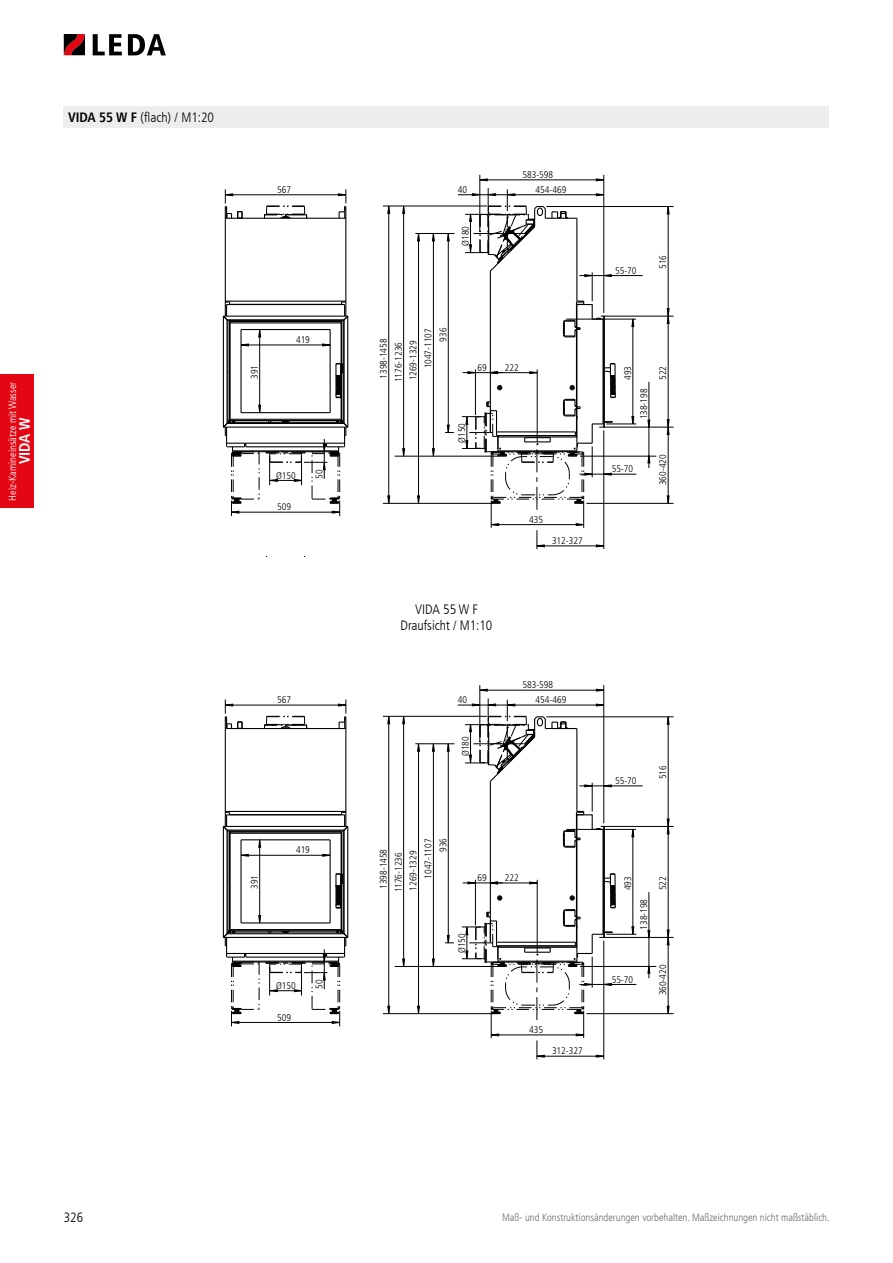
<style>
.page{position:relative;width:893px;height:1263px;background:#fff}
.page>*{position:absolute;margin:0;border:0;box-sizing:border-box;transform-origin:0 0}
.t1{font:700 condensed 15px "Frutiger LT";color:#fff}
.t2{font:300 condensed 13.5px/16.2px "Frutiger LT";color:#000;text-align:center}
.t3{font:300 condensed 10.5px "Frutiger LT";color:#706f6f}
.t4{font:300 condensed 10.5px "Frutiger LT";color:#fff}
.t5{font:300 condensed 9.6px "Frutiger LT";color:#000}
.s1{font-weight:700}
</style>
<div class="page">
<svg style="left:93px;top:34px;width:29px;height:21px"></svg>
<svg style="left:128px;top:34px;width:38px;height:21px"></svg>
<svg style="left:64px;top:34px;width:21px;height:21px"></svg>
<div style="left:64px;top:106px;width:765px;height:22px;background:#ededed"></div>
<svg style="left:667px;top:419px;width:1px;height:16px"></svg>
<svg style="left:667px;top:308px;width:1px;height:16px"></svg>
<hr style="left:586px;top:503px;width:88px;height:1px;background:#000">
<hr style="left:579px;top:474px;width:57px;height:1px;background:#000">
<hr style="left:580px;top:456px;width:76px;height:1px;background:#000">
<hr style="left:599px;top:427px;width:75px;height:1px;background:#000">
<hr style="left:606px;top:424px;width:30px;height:1px;background:#000">
<hr style="left:480px;top:175px;width:1px;height:57px;background:#000">
<hr style="left:601px;top:316px;width:73px;height:1px;background:#000">
<hr style="left:603px;top:175px;width:1px;height:138px;background:#000">
<hr style="left:579px;top:275px;width:64px;height:1px;background:#000">
<hr style="left:566px;top:319px;width:70px;height:1px;background:#000">
<hr style="left:633px;top:319px;width:1px;height:105px;background:#000">
<hr style="left:668px;top:207px;width:1px;height:296px;background:#000">
<hr style="left:546px;top:206px;width:128px;height:1px;background:#000">
<hr style="left:480px;top:180px;width:124px;height:1px;background:#000">
<hr style="left:649px;top:382px;width:1px;height:86px;background:#000">
<svg style="left:222px;top:188px;width:395px;height:362px"></svg>
<hr style="left:475px;top:369px;width:1px;height:46px;background:#000">
<hr style="left:490px;top:372px;width:47px;height:1px;background:#000">
<hr style="left:463px;top:372px;width:40px;height:1px;background:#000">
<hr style="left:537px;top:369px;width:1px;height:73px;background:#000">
<div style="left:211px;top:535px;width:236px;height:21px;background:#fff"></div>
<svg style="left:667px;top:930px;width:1px;height:15px"></svg>
<svg style="left:667px;top:819px;width:1px;height:15px"></svg>
<hr style="left:586px;top:1013px;width:88px;height:1px;background:#000">
<hr style="left:579px;top:984px;width:57px;height:1px;background:#000">
<hr style="left:580px;top:966px;width:76px;height:1px;background:#000">
<hr style="left:599px;top:937px;width:75px;height:1px;background:#000">
<hr style="left:606px;top:934px;width:30px;height:1px;background:#000">
<hr style="left:480px;top:685px;width:1px;height:57px;background:#000">
<hr style="left:601px;top:826px;width:73px;height:1px;background:#000">
<hr style="left:603px;top:685px;width:1px;height:138px;background:#000">
<hr style="left:579px;top:786px;width:64px;height:1px;background:#000">
<hr style="left:566px;top:829px;width:70px;height:1px;background:#000">
<hr style="left:633px;top:829px;width:1px;height:105px;background:#000">
<hr style="left:668px;top:717px;width:1px;height:297px;background:#000">
<hr style="left:546px;top:716px;width:128px;height:1px;background:#000">
<hr style="left:480px;top:690px;width:124px;height:1px;background:#000">
<hr style="left:649px;top:892px;width:1px;height:86px;background:#000">
<svg style="left:222px;top:698px;width:395px;height:362px"></svg>
<hr style="left:475px;top:880px;width:1px;height:45px;background:#000">
<hr style="left:490px;top:883px;width:47px;height:1px;background:#000">
<hr style="left:463px;top:883px;width:40px;height:1px;background:#000">
<hr style="left:537px;top:880px;width:1px;height:72px;background:#000">
<div style="left:0;top:374px;width:34px;height:134px;background:#e30613"></div>
<div style="left:209px;top:1047px;width:236px;height:21px;background:#fff"></div>
<h2 class="t2" style="left:68px;top:109px;width:147px"><span class="s1">VIDA 55 W F</span> (flach) / M1:20</h2>
<p class="t5" style="left:277px;top:185px;width:15px">567</p>
<p class="t4" style="left:7px;top:500px;width:120px;rotate:-90deg">Heiz-Kamineinsätze mit Wasser</p>
<h1 class="t1" style="left:16px;top:464px;width:48px;rotate:-90deg">VIDA W</h1>
<p class="t5" style="left:250px;top:379px;width:15px;rotate:-90deg">391</p>
<p class="t5" style="left:296px;top:335px;width:15px">419</p>
<p class="t5" style="left:276px;top:471px;width:21px">Ø150</p>
<p class="t5" style="left:314px;top:479px;width:11px;rotate:-90deg">50</p>
<p class="t5" style="left:277px;top:502px;width:15px">509</p>
<p class="t5" style="left:277px;top:695px;width:15px">567</p>
<p class="t5" style="left:250px;top:889px;width:15px;rotate:-90deg">391</p>
<p class="t5" style="left:296px;top:845px;width:15px">419</p>
<p class="t5" style="left:276px;top:981px;width:21px">Ø150</p>
<p class="t5" style="left:314px;top:989px;width:11px;rotate:-90deg">50</p>
<p class="t5" style="left:277px;top:1012px;width:15px">509</p>
<p class="t5" style="left:458px;top:185px;width:11px">40</p>
<p class="t5" style="left:461px;top:246px;width:21px;rotate:-90deg">Ø180</p>
<p class="t5" style="left:522px;top:170px;width:32px">583-598</p>
<p class="t5" style="left:536px;top:185px;width:32px">454-469</p>
<p class="t5" style="left:379px;top:379px;width:42px;rotate:-90deg">1398-1458</p>
<p class="t5" style="left:424px;top:368px;width:42px;rotate:-90deg">1047-1107</p>
<p class="t5" style="left:409px;top:380px;width:42px;rotate:-90deg">1269-1329</p>
<p class="t5" style="left:394px;top:382px;width:42px;rotate:-90deg">1176-1236</p>
<p class="t5" style="left:438px;top:341px;width:15px;rotate:-90deg">936</p>
<p class="t5" style="left:478px;top:363px;width:11px">69</p>
<p class="t5" style="left:505px;top:363px;width:15px">222</p>
<p class="t5" style="left:457px;top:443px;width:21px;rotate:-90deg">Ø150</p>
<p class="t5" style="left:529px;top:515px;width:15px">435</p>
<p class="t5" style="left:552px;top:536px;width:32px">312-327</p>
<h2 class="t2" style="left:401px;top:601px;width:93px">VIDA 55 W F<br>Draufsicht / M1:10</h2>
<p class="t5" style="left:458px;top:695px;width:11px">40</p>
<p class="t5" style="left:461px;top:756px;width:21px;rotate:-90deg">Ø180</p>
<p class="t5" style="left:522px;top:680px;width:32px">583-598</p>
<p class="t5" style="left:536px;top:695px;width:32px">454-469</p>
<p class="t5" style="left:379px;top:889px;width:42px;rotate:-90deg">1398-1458</p>
<p class="t5" style="left:424px;top:879px;width:42px;rotate:-90deg">1047-1107</p>
<p class="t5" style="left:409px;top:891px;width:42px;rotate:-90deg">1269-1329</p>
<p class="t5" style="left:394px;top:892px;width:42px;rotate:-90deg">1176-1236</p>
<p class="t5" style="left:438px;top:852px;width:15px;rotate:-90deg">936</p>
<p class="t5" style="left:478px;top:873px;width:11px">69</p>
<p class="t5" style="left:505px;top:873px;width:15px">222</p>
<p class="t5" style="left:457px;top:953px;width:21px;rotate:-90deg">Ø150</p>
<p class="t5" style="left:529px;top:1025px;width:15px">435</p>
<p class="t5" style="left:552px;top:1046px;width:32px">312-327</p>
<p class="t5" style="left:615px;top:266px;width:23px">55-70</p>
<p class="t5" style="left:658px;top:269px;width:15px;rotate:-90deg">516</p>
<p class="t5" style="left:623px;top:380px;width:15px;rotate:-90deg">493</p>
<p class="t5" style="left:639px;top:419px;width:32px;rotate:-90deg">138-198</p>
<p class="t5" style="left:658px;top:380px;width:15px;rotate:-90deg">522</p>
<p class="t5" style="left:612px;top:464px;width:23px">55-70</p>
<p class="t5" style="left:658px;top:485px;width:32px;rotate:-90deg">360-420</p>
<p class="t5" style="left:615px;top:776px;width:23px">55-70</p>
<p class="t5" style="left:658px;top:779px;width:15px;rotate:-90deg">516</p>
<p class="t5" style="left:623px;top:890px;width:15px;rotate:-90deg">493</p>
<p class="t5" style="left:639px;top:930px;width:32px;rotate:-90deg">138-198</p>
<p class="t5" style="left:658px;top:890px;width:15px;rotate:-90deg">522</p>
<p class="t5" style="left:612px;top:974px;width:23px">55-70</p>
<p class="t5" style="left:658px;top:995px;width:32px;rotate:-90deg">360-420</p>
<h2 class="t2" style="left:64px;top:1209px;width:21px">326</h2>
<p class="t3" style="left:502px;top:1211px;width:329px">Maß- und Konstruktionsänderungen vorbehalten. Maßzeichnungen nicht maßstäblich.</p>
</div>
